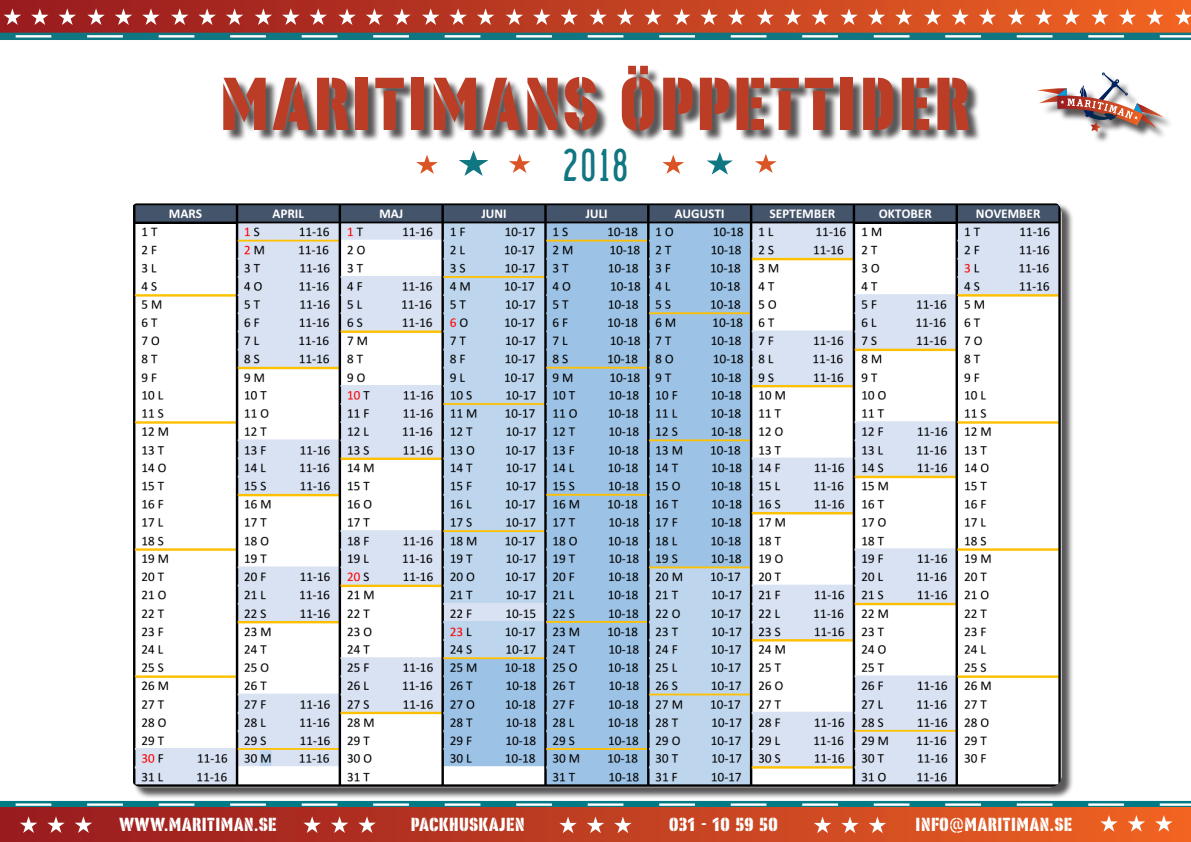
<style>
.page{position:relative;width:1191px;height:842px;background:#fff}
.page>*{position:absolute;margin:0;border:0;box-sizing:border-box;transform-origin:0 0}
.t1{font:75px "Dez Yinznat Stencil";letter-spacing:.055em;color:#bb3d26}
.t2{font:44px "Keystone State Native";color:#107682}
.t3{font:19px "Dez Yinznat Stencil";letter-spacing:.04em;color:#fff}
</style>
<div class="page">
<svg style="left:0;top:801px;width:1191px;height:7px;background:#47888b"></svg>
<div style="left:225px;top:68px;width:756px;height:75px;background:#231f20;opacity:.75"></div>
<div style="left:0;top:808px;width:1191px;height:34px;background:linear-gradient(to right,#95191f,#ed6323)"></div>
<svg style="left:20px;top:816px;width:17px;height:17px"></svg>
<svg style="left:47px;top:816px;width:18px;height:17px"></svg>
<svg style="left:75px;top:816px;width:17px;height:17px"></svg>
<svg style="left:303px;top:816px;width:18px;height:17px"></svg>
<svg style="left:331px;top:816px;width:17px;height:17px"></svg>
<svg style="left:358px;top:816px;width:18px;height:17px"></svg>
<svg style="left:559px;top:816px;width:18px;height:17px"></svg>
<svg style="left:587px;top:816px;width:17px;height:17px"></svg>
<svg style="left:614px;top:816px;width:17px;height:17px"></svg>
<svg style="left:1100px;top:815px;width:17px;height:17px"></svg>
<svg style="left:1127px;top:815px;width:18px;height:17px"></svg>
<svg style="left:1155px;top:815px;width:17px;height:17px"></svg>
<svg style="left:0;top:0;width:1191px;height:33px;background:#be3e22"></svg>
<svg style="left:87px;top:8px;width:18px;height:17px"></svg>
<svg style="left:115px;top:8px;width:17px;height:17px"></svg>
<svg style="left:142px;top:8px;width:18px;height:17px"></svg>
<svg style="left:171px;top:8px;width:17px;height:17px"></svg>
<svg style="left:198px;top:8px;width:18px;height:17px"></svg>
<svg style="left:226px;top:8px;width:17px;height:17px"></svg>
<svg style="left:4px;top:8px;width:17px;height:17px"></svg>
<svg style="left:31px;top:8px;width:18px;height:17px"></svg>
<svg style="left:59px;top:8px;width:17px;height:17px"></svg>
<svg style="left:255px;top:8px;width:17px;height:17px"></svg>
<svg style="left:282px;top:8px;width:17px;height:17px"></svg>
<svg style="left:309px;top:8px;width:18px;height:17px"></svg>
<svg style="left:338px;top:8px;width:18px;height:17px"></svg>
<svg style="left:366px;top:8px;width:17px;height:17px"></svg>
<svg style="left:393px;top:8px;width:17px;height:17px"></svg>
<svg style="left:422px;top:8px;width:17px;height:17px"></svg>
<svg style="left:449px;top:8px;width:18px;height:17px"></svg>
<svg style="left:477px;top:8px;width:17px;height:17px"></svg>
<svg style="left:505px;top:8px;width:18px;height:17px"></svg>
<svg style="left:533px;top:8px;width:17px;height:17px"></svg>
<svg style="left:560px;top:8px;width:18px;height:17px"></svg>
<svg style="left:589px;top:8px;width:18px;height:17px"></svg>
<svg style="left:617px;top:8px;width:17px;height:17px"></svg>
<svg style="left:644px;top:8px;width:17px;height:17px"></svg>
<svg style="left:673px;top:8px;width:17px;height:17px"></svg>
<svg style="left:700px;top:8px;width:18px;height:17px"></svg>
<svg style="left:728px;top:8px;width:17px;height:17px"></svg>
<svg style="left:756px;top:8px;width:18px;height:17px"></svg>
<svg style="left:784px;top:8px;width:17px;height:17px"></svg>
<svg style="left:811px;top:8px;width:18px;height:17px"></svg>
<svg style="left:840px;top:8px;width:17px;height:17px"></svg>
<svg style="left:867px;top:8px;width:18px;height:17px"></svg>
<svg style="left:895px;top:8px;width:17px;height:17px"></svg>
<svg style="left:924px;top:8px;width:17px;height:17px"></svg>
<svg style="left:951px;top:8px;width:17px;height:17px"></svg>
<svg style="left:978px;top:8px;width:18px;height:17px"></svg>
<svg style="left:1007px;top:8px;width:18px;height:17px"></svg>
<svg style="left:1035px;top:8px;width:17px;height:17px"></svg>
<svg style="left:1062px;top:8px;width:18px;height:17px"></svg>
<svg style="left:1091px;top:8px;width:17px;height:17px"></svg>
<svg style="left:1118px;top:8px;width:18px;height:17px"></svg>
<svg style="left:1146px;top:8px;width:17px;height:17px"></svg>
<svg style="left:1174px;top:8px;width:17px;height:17px"></svg>
<svg style="left:0;top:33px;width:1191px;height:7px;background:#388d96"></svg>
<svg style="left:459px;top:151px;width:30px;height:25px"></svg>
<svg style="left:509px;top:154px;width:21px;height:19px"></svg>
<svg style="left:416px;top:155px;width:22px;height:19px"></svg>
<div style="left:132px;top:203px;width:942px;height:597px;background:#231f20;opacity:.75"></div>
<img style="left:132px;top:203px;width:929px;height:584px">
<div style="left:1040px;top:74px;width:134px;height:70px;background:#231f20;opacity:.75"></div>
<img style="left:1037px;top:72px;width:126px;height:60px">
<svg style="left:706px;top:152px;width:27px;height:23px"></svg>
<svg style="left:755px;top:154px;width:22px;height:19px"></svg>
<svg style="left:662px;top:155px;width:22px;height:19px"></svg>
<svg style="left:814px;top:816px;width:17px;height:17px"></svg>
<svg style="left:841px;top:816px;width:17px;height:17px"></svg>
<svg style="left:868px;top:816px;width:18px;height:17px"></svg>
<p class="t1" style="left:221px;top:49px;width:750px">MARITIMANS ÖPPETTIDER</p>
<p class="t2" style="left:562px;top:139px;width:67px">2018</p>
<p class="t3" style="left:119px;top:810px;width:159px">WWW.MARITIMAN.SE</p>
<p class="t3" style="left:411px;top:810px;width:114px">PACKHUSKAJEN</p>
<p class="t3" style="left:669px;top:810px;width:110px">031 - 10 59 50</p>
<p class="t3" style="left:916px;top:810px;width:158px">INFO@MARITIMAN.SE</p>
</div>
